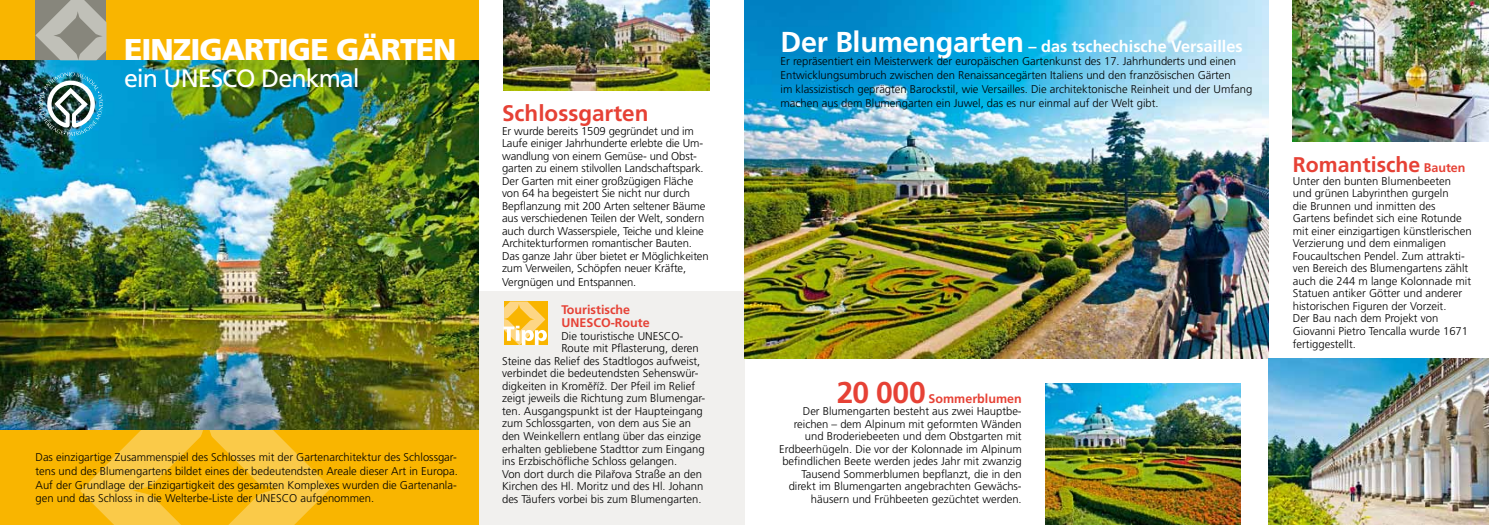
<style>
.page{position:relative;width:1489px;height:525px;background:#fff}
.page>*{position:absolute;margin:0;border:0;box-sizing:border-box;transform-origin:0 0}
.t1{font:900 30px "Frutiger CE";letter-spacing:-.035em;color:#fff}
.t2{font:700 30px "Frutiger CE";color:#e64135}
.t3{font:25px "Frutiger CE";letter-spacing:-.04em;color:#fff}
.t4{font:700 22.5px "Frutiger CE";color:#e64135}
.t5{font:700 21.25px "Frutiger CE";color:#e64135}
.t6{font:700 16.25px "Frutiger CE";color:#fff}
.t7{font:700 12.5px/13.8px "Frutiger CE";color:#e64135}
.t8{font:300 11.25px/12.5px "Frutiger CE";color:#000}
.s1{font-size:28.75px}
.s2{font-size:12.5px}
</style>
<div class="page">
<div style="left:477px;top:291px;width:267px;height:233px;background:#f1f0ee"></div>
<div style="left:0;top:0;width:478px;height:524px;background:#f9b500"></div>
<svg style="left:80px;top:429px;width:251px;height:95px;fill:#faca49"></svg>
<img style="left:0;top:60px;width:478px;height:369px">
<svg style="left:35px;top:0;width:71px;height:60px;background:#a4a39a"></svg>
<img style="left:39px;top:72px;width:64px;height:64px">
<img style="left:744px;top:0;width:523px;height:358px">
<img style="left:1045px;top:383px;width:195px;height:141px">
<img style="left:503px;top:0;width:206px;height:90px">
<img style="left:1267px;top:358px;width:221px;height:166px">
<img style="left:1292px;top:0;width:196px;height:142px">
<svg style="left:504px;top:301px;width:43px;height:44px;background:#fbcf61"></svg>
<h1 class="t1" style="left:124px;top:32px;width:334px">EINZIGARTIGE GÄRTEN</h1>
<h2 class="t3" style="left:124px;top:64px;width:237px">ein UNESCO Denkmal</h2>
<p class="t8" style="left:36px;top:450px;width:424px;line-height:13.8px;text-align:justify">Das einzigartige Zusammenspiel des Schlosses mit der Gartenarchitektur des Schlossgar&shy;tens und des Blumengartens bildet eines der bedeutendsten Areale dieser Art in Europa.<br>Auf der Grundlage der Einzigartigkeit des gesamten Komplexes wurden die Gartenanla&shy;gen und das Schloss in die Welterbe-Liste der UNESCO aufgenommen.</p>
<h3 class="t4" style="left:502px;top:100px;width:148px">Schlossgarten</h3>
<p class="t8" style="left:502px;top:124px;width:208px">Er wurde bereits 1509 gegründet und im Laufe einiger Jahrhunderte erlebte die Um&shy;wandlung von einem Gemüse- und Obst&shy;garten zu einem stilvollen Landschaftspark.<br>Der Garten mit einer großzügigen Fläche von 64 ha begeistert Sie nicht nur durch Bepflanzung mit 200 Arten seltener Bäume aus verschiedenen Teilen der Welt, sondern auch durch Wasserspiele, Teiche und kleine Architekturformen romantischer Bauten.<br>Das ganze Jahr über bietet er Möglichkeiten zum Verweilen, Schöpfen neuer Kräfte,</p>
<p class="t8" style="left:502px;top:276px;width:136px">Vergnügen und Entspannen.</p>
<p class="t7" style="left:561px;top:302px;width:90px">Touristische<br>UNESCO-Route</p>
<p class="t8" style="left:561px;top:329px;width:123px">Die touristische UNESCO-</p>
<p class="t8" style="left:561px;top:342px;width:139px">Route mit Pflasterung, deren</p>
<p class="t8" style="left:502px;top:354px;width:200px">Steine das Relief des Stadtlogos aufweist,</p>
<p class="t8" style="left:502px;top:367px;width:198px">verbindet die bedeutendsten Sehenswür-</p>
<p class="t8" style="left:502px;top:379px;width:194px">digkeiten in Kroměříž. Der Pfeil im Relief</p>
<p class="t8" style="left:502px;top:392px;width:205px">zeigt jeweils die Richtung zum Blumengar-</p>
<p class="t8" style="left:502px;top:404px;width:202px">ten. Ausgangspunkt ist der Haupteingang</p>
<p class="t8" style="left:502px;top:417px;width:190px">zum Schlossgarten, von dem aus Sie an</p>
<p class="t8" style="left:502px;top:429px;width:200px">den Weinkellern entlang über das einzige</p>
<p class="t8" style="left:502px;top:442px;width:204px">erhalten gebliebene Stadttor zum Eingang</p>
<p class="t8" style="left:502px;top:454px;width:177px">ins Erzbischöfliche Schloss gelangen.</p>
<p class="t8" style="left:502px;top:467px;width:201px">Von dort durch die Pilařova Straße an den</p>
<p class="t8" style="left:502px;top:479px;width:203px">Kirchen des Hl. Moritz und des Hl. Johann</p>
<p class="t8" style="left:502px;top:492px;width:201px">des Täufers vorbei bis zum Blumengarten.</p>
<h3 class="t6" style="left:780px;top:37px;width:463px"><span class="s1">Der Blumengarten</span> – das tschechische Versailles</h3>
<p class="t8" style="left:780px;top:55px;width:473px;line-height:13.8px">Er repräsentiert ein Meisterwerk der europäischen Gartenkunst des 17. Jahrhunderts und einen Entwicklungsumbruch zwischen den Renaissancegärten Italiens und den französischen Gärten<br>im klassizistisch geprägten Barockstil, wie Versailles. Die architektonische Reinheit und der Umfang machen aus dem Blumengarten ein Juwel, das es nur einmal auf der Welt gibt.</p>
<h1 class="t2" style="left:836px;top:375px;width:91px">20 000</h1>
<p class="t7" style="left:928px;top:391px;width:95px">Sommerblumen</p>
<p class="t8" style="left:779px;top:405px;width:244px;text-align:right">Der Blumengarten besteht aus zwei Hauptbe&shy;reichen – dem Alpinum mit geformten Wänden und Broderiebeeten und dem Obstgarten mit Erdbeerhügeln. Die vor der Kolonnade im Alpinum befindlichen Beete werden jedes Jahr mit zwanzig Tausend Sommerblumen bepflanzt, die in den direkt im Blumengarten angebrachten Gewächs&shy;häusern und Frühbeeten gezüchtet werden.</p>
<h3 class="t5" style="left:1292px;top:153px;width:174px">Romantische <span class="s2">Bauten</span></h3>
<p class="t8" style="left:1292px;top:174px;width:180px">Unter den bunten Blumenbeeten und grünen Labyrinthen gurgeln<br>die Brunnen und inmitten des<br>Gartens befindet sich eine Rotunde mit einer einzigartigen künstlerischen<br>Verzierung und dem einmaligen<br>Foucaultschen Pendel. Zum attrakti&shy;ven Bereich des Blumengartens zählt auch die 244 m lange Kolonnade mit<br>Statuen antiker Götter und anderer historischen Figuren der Vorzeit.<br>Der Bau nach dem Projekt von<br>Giovanni Pietro Tencalla wurde 1671 fertiggestellt.</p>
</div>
